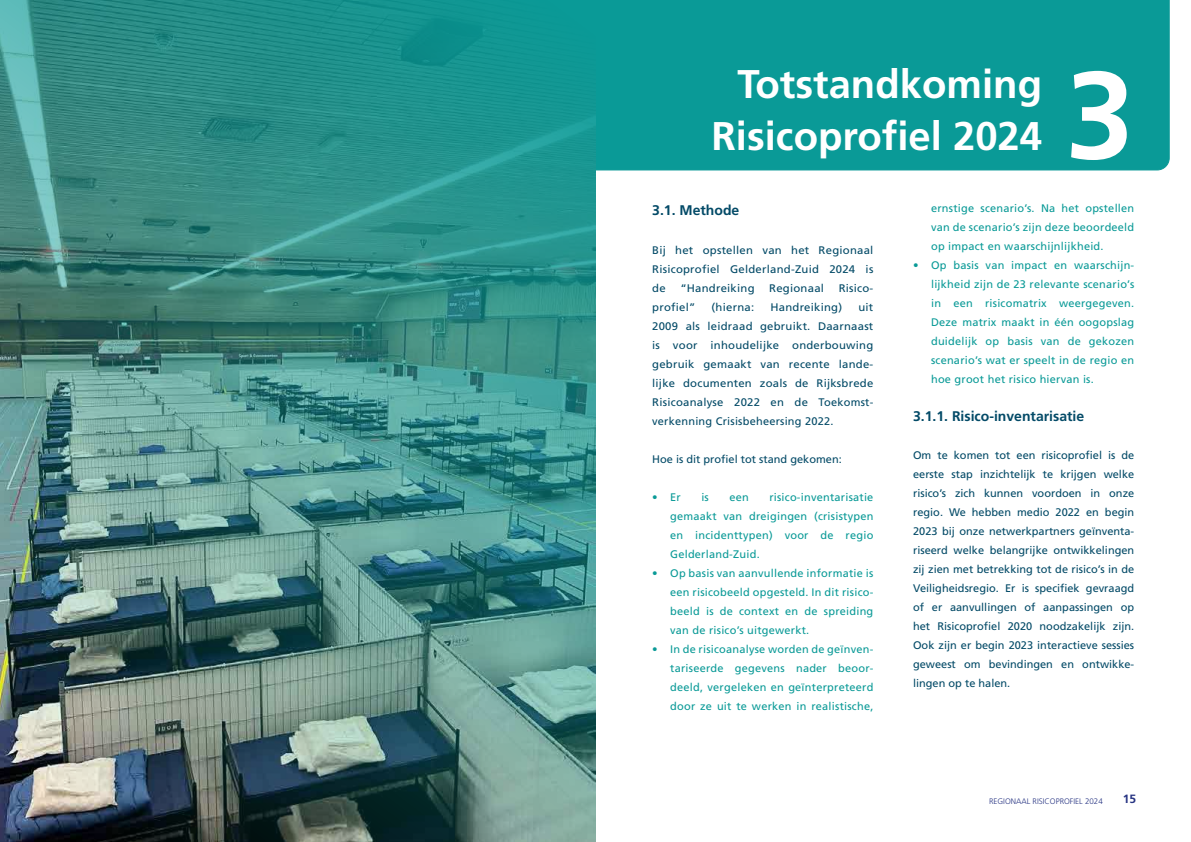
<style>
.page{position:relative;width:1191px;height:842px;background:#fff}
.page>*{position:absolute;margin:0;border:0;box-sizing:border-box;transform-origin:0 0}
.t1{font:700 123.5px "Frutiger LT Pro";color:#fff}
.t2{font:700 40px/52px "Frutiger LT Pro";color:#fff;text-align:right}
.t3{font:700 14px "Frutiger LT Pro";color:#034a67}
.t4{font:700 12px "Frutiger LT Pro";color:#283583}
.t5{font:11px/19px "Frutiger LT Pro";letter-spacing:.02em;color:#034a67;text-align:justify}
.t6{font:11px/19px "Frutiger LT Pro";letter-spacing:.02em;color:#0a9a97;text-align:justify}
.t7{font:11px "Frutiger LT Pro";color:#034a67}
.t8{font:300 8px "Frutiger LT Pro";color:#283583}
</style>
<div class="page">
<div style="left:595px;top:0;width:574px;height:170px;background:#0a9a97"></div>
<img style="left:0;top:0;width:595px;height:842px">
<h2 class="t2" style="left:711px;top:58px;width:332px">Totstandkoming<br>Risicoprofiel 2024</h2>
<h1 class="t1" style="left:1065px;top:42px;width:70px">3</h1>
<p class="t3" style="left:652px;top:201px;width:89px">3.1. Methode</p>
<p class="t5" style="left:652px;top:240px;width:223px">Bij het opstellen van het Regionaal Risicoprofiel Gelderland-Zuid 2024 is de</p>
<p class="t5" style="left:680px;top:278px;width:76px">“Handreiking</p>
<p class="t5" style="left:769px;top:278px;width:56px">Regionaal</p>
<p class="t5" style="left:838px;top:278px;width:36px">Risico-</p>
<p class="t5" style="left:652px;top:297px;width:45px">profiel”</p>
<p class="t5" style="left:711px;top:297px;width:44px">(hierna:</p>
<p class="t5" style="left:770px;top:297px;width:73px">Handreiking)</p>
<p class="t5" style="left:652px;top:297px;width:223px;text-indent:206px">uit 2009 als leidraad gebruikt. Daarnaast is voor inhoudelijke onderbouwing gebruik gemaakt van recente lande&shy;lijke documenten zoals de Rijksbrede Risicoanalyse 2022 en de Toekomst&shy;verkenning Crisisbeheersing 2022.</p>
<p class="t7" style="left:652px;top:452px;width:191px">Hoe is dit profiel tot stand gekomen:</p>
<p class="t6" style="left:652px;top:487px;width:30px">• Er</p>
<p class="t6" style="left:701px;top:487px;width:9px">is</p>
<p class="t6" style="left:729px;top:487px;width:21px">een</p>
<p class="t6" style="left:670px;top:487px;width:205px;text-indent:99px">risico-inventarisatie gemaakt van dreigingen (crisistypen en incidenttypen) voor de regio Gelderland-Zuid.</p>
<p class="t6" style="left:670px;top:563px;width:205px;text-indent:-18px">• Op basis van aanvullende informatie is een risicobeeld opgesteld. In dit risico&shy;beeld is de context en de spreiding van de risico’s uitgewerkt.</p>
<p class="t6" style="left:670px;top:639px;width:205px;text-indent:-18px">• In de risicoanalyse worden de geïnven&shy;tariseerde gegevens nader beoor&shy;deeld, vergeleken en geïnterpreteerd door ze uit te werken in realistische,</p>
<p class="t6" style="left:931px;top:199px;width:205px">ernstige scenario’s. Na het opstellen van de scenario’s zijn deze beoordeeld op impact en waarschijnlijkheid.</p>
<p class="t6" style="left:931px;top:256px;width:205px;text-indent:-18px">• Op basis van impact en waarschijn&shy;lijkheid zijn de 23 relevante scenario’s in een risicomatrix weergegeven.<br>Deze matrix maakt in één oogopslag duidelijk op basis van de gekozen scenario’s wat er speelt in de regio en hoe groot het risico hiervan is.</p>
<p class="t3" style="left:913px;top:408px;width:173px">3.1.1. Risico-inventarisatie</p>
<p class="t5" style="left:913px;top:446px;width:223px">Om te komen tot een risicoprofiel is de eerste stap inzichtelijk te krijgen welke risico’s zich kunnen voordoen in onze regio. We hebben medio 2022 en begin 2023 bij onze netwerkpartners geïnventa&shy;riseerd welke belangrijke ontwikkelingen zij zien met betrekking tot de risico’s in de Veiligheidsregio. Er is specifiek gevraagd of er aanvullingen of aanpassingen op het Risicoprofiel 2020 noodzakelijk zijn.<br>Ook zijn er begin 2023 interactieve sessies geweest om bevindingen en ontwikke&shy;lingen op te halen.</p>
<p class="t8" style="left:989px;top:796px;width:115px">REGIONAAL RISICOPROFIEL 2024</p>
<p class="t4" style="left:1122px;top:792px;width:15px">15</p>
</div>
